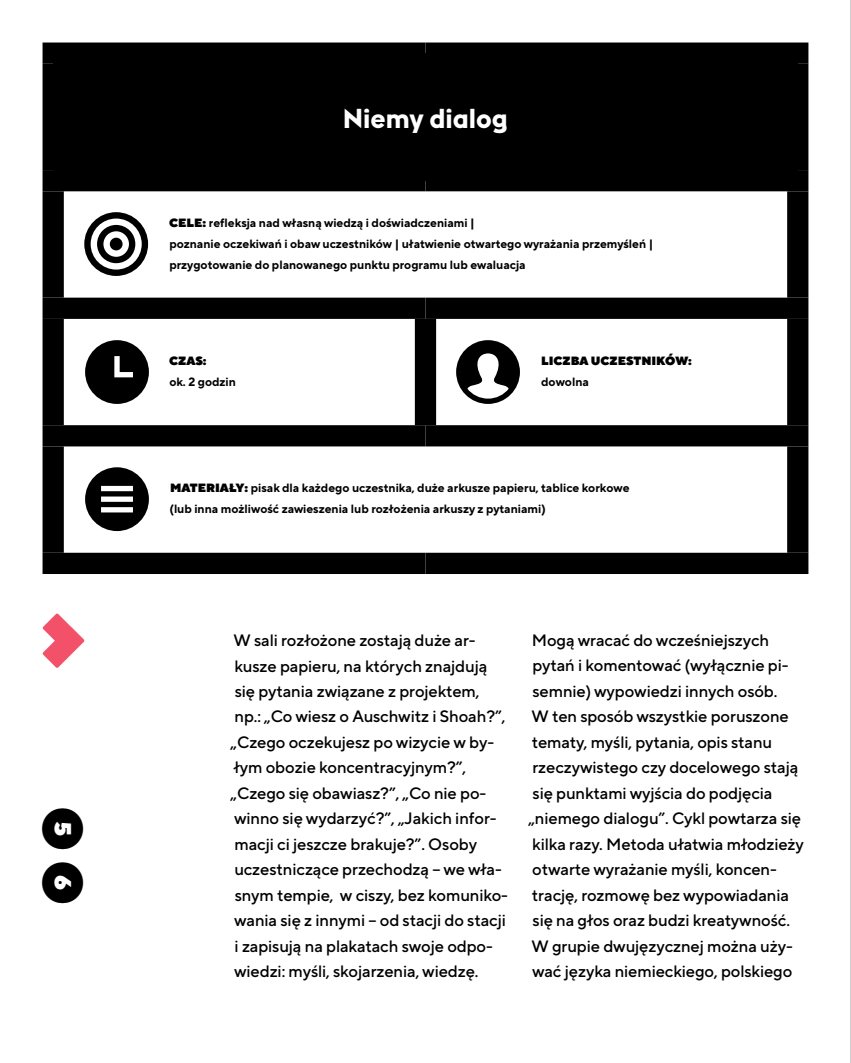
<style>
.page{position:relative;width:851px;height:1063px;background:#fff}
.page>*{position:absolute;margin:0;border:0;box-sizing:border-box;transform-origin:0 0}
.t1{font:900 43.5px "TT Norms Pro";color:#000}
.t2{font:700 27px "Euclid Flex";color:#fff}
.t3{font:500 16.5px/25.5px "TT Norms Pro";letter-spacing:-.005em;color:#000}
.t4{font:700 12px/21px "TT Norms Pro";color:#000}
.t5{font:900 12px "TT Norms Pro";color:#000}
.s1{font-weight:900}
</style>
<div class="page">
<div style="left:53px;top:53px;width:744px;height:128px;background:#000"></div>
<div style="left:43px;top:43px;width:382px;height:21px;background:#000"></div>
<div style="left:43px;top:64px;width:21px;height:106px;background:#000"></div>
<div style="left:425px;top:43px;width:383px;height:21px;background:#000"></div>
<div style="left:787px;top:64px;width:21px;height:106px;background:#000"></div>
<div style="left:43px;top:170px;width:382px;height:21px;background:#000"></div>
<div style="left:43px;top:191px;width:21px;height:107px;background:#000"></div>
<div style="left:425px;top:170px;width:383px;height:21px;background:#000"></div>
<div style="left:787px;top:191px;width:21px;height:107px;background:#000"></div>
<div style="left:43px;top:298px;width:382px;height:21px;background:#000"></div>
<div style="left:43px;top:319px;width:21px;height:106px;background:#000"></div>
<div style="left:425px;top:298px;width:383px;height:21px;background:#000"></div>
<div style="left:415px;top:319px;width:21px;height:106px;background:#000"></div>
<div style="left:787px;top:319px;width:21px;height:106px;background:#000"></div>
<div style="left:43px;top:425px;width:382px;height:21px;background:#000"></div>
<div style="left:425px;top:425px;width:383px;height:21px;background:#000"></div>
<div style="left:43px;top:446px;width:21px;height:107px;background:#000"></div>
<div style="left:787px;top:446px;width:21px;height:107px;background:#000"></div>
<div style="left:43px;top:553px;width:382px;height:21px;background:#000"></div>
<div style="left:425px;top:553px;width:383px;height:21px;background:#000"></div>
<svg style="left:85px;top:340px;width:64px;height:64px"></svg>
<svg style="left:43px;top:613px;width:41px;height:55px"></svg>
<svg style="left:84px;top:212px;width:64px;height:64px"></svg>
<svg style="left:456px;top:340px;width:64px;height:64px"></svg>
<svg style="left:85px;top:467px;width:64px;height:64px"></svg>
<hr style="left:850px;top:0;width:1px;height:1063px;background:#9c9c9c">
<h1 class="t1" style="left:92px;top:807px;width:99px;rotate:90deg">5 6</h1>
<h2 class="t2" style="left:343px;top:103px;width:166px">Niemy dialog</h2>
<p class="t4" style="left:169px;top:212px;width:485px"><span class="s1">CELE:</span> refleksja nad własną wiedzą i doświadczeniami |<br>poznanie oczekiwań i obaw uczestników | ułatwienie otwartego wyrażania przemyśleń | przygotowanie do planowanego punktu programu lub ewaluacja</p>
<p class="t5" style="left:169px;top:353px;width:39px">CZAS:</p>
<p class="t4" style="left:169px;top:371px;width:68px">ok. 2 godzin</p>
<p class="t5" style="left:541px;top:353px;width:152px">LICZBA UCZESTNIKÓW:</p>
<p class="t4" style="left:541px;top:371px;width:49px">dowolna</p>
<p class="t4" style="left:169px;top:477px;width:461px"><span class="s1">MATERIAŁY:</span> pisak dla każdego uczestnika, duże arkusze papieru, tablice korkowe (lub inna możliwość zawieszenia lub rozłożenia arkuszy z pytaniami)</p>
<p class="t3" style="left:230px;top:627px;width:279px">W sali rozłożone zostają duże ar&shy;kusze papieru, na których znajdują<br>się pytania związane z projektem,<br>np.: „Co wiesz o Auschwitz i Shoah?”, „Czego oczekujesz po wizycie w by&shy;łym obozie koncentracyjnym?”, „Czego się obawiasz?”, „Co nie po&shy;winno się wydarzyć?”, „Jakich infor&shy;macji ci jeszcze brakuje?”. Osoby uczestniczące przechodzą – we wła&shy;snym tempie, w ciszy, bez komuniko&shy;wania się z innymi – od stacji do stacji i zapisują na plakatach swoje odpo&shy;wiedzi: myśli, skojarzenia, wiedzę.</p>
<p class="t3" style="left:528px;top:627px;width:277px">Mogą wracać do wcześniejszych pytań i komentować (wyłącznie pi&shy;semnie) wypowiedzi innych osób.<br>W ten sposób wszystkie poruszone tematy, myśli, pytania, opis stanu rzeczywistego czy docelowego stają się punktami wyjścia do podjęcia „niemego dialogu”. Cykl powtarza się kilka razy. Metoda ułatwia młodzieży otwarte wyrażanie myśli, koncen&shy;trację, rozmowę bez wypowiadania się na głos oraz budzi kreatywność.<br>W grupie dwujęzycznej można uży&shy;wać języka niemieckiego, polskiego</p>
</div>
